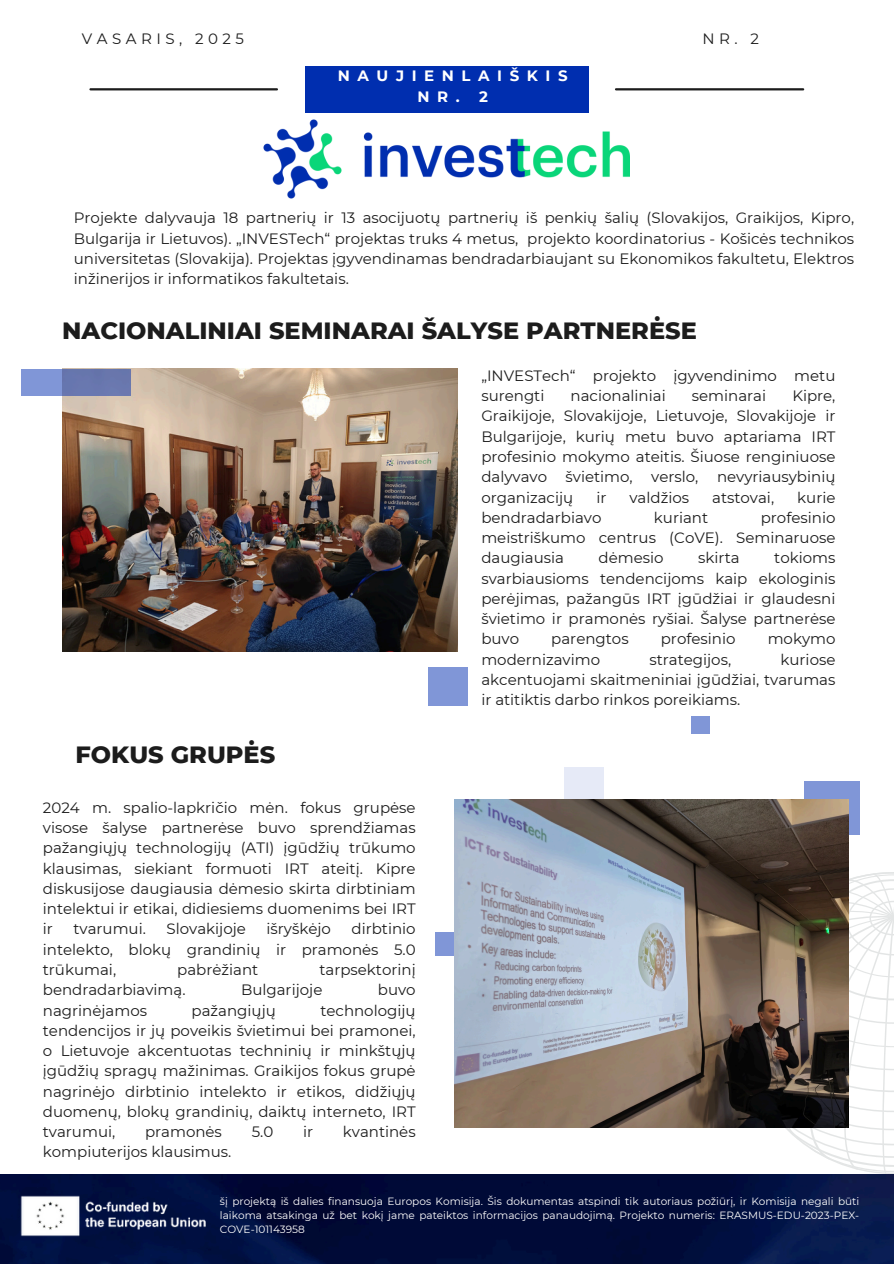
<style>
.page{position:relative;width:894px;height:1264px;background:#fff}
.page>*{position:absolute;margin:0;border:0;box-sizing:border-box;transform-origin:0 0}
.t1{font:800 24px "Montserrat";color:#1c1c1c}
.t2{font:15px/20.2px "Montserrat";color:#1c1c1c;text-align:justify}
.t3{font:700 15px/20.2px "Montserrat";letter-spacing:.505em;color:#fff;text-align:center}
.t4{font:15px "Montserrat";letter-spacing:.295em;color:#1c1c1c}
.t5{font:10.5px/14px "Montserrat";color:#fff;text-align:justify}
</style>
<div class="page">
<div style="left:305px;top:66px;width:283px;height:46px;background:#002eaf"></div>
<hr style="left:90px;top:88px;width:187px;height:2px;background:#1c1c1c">
<hr style="left:615px;top:88px;width:187px;height:2px;background:#1c1c1c">
<img style="left:263px;top:120px;width:366px;height:79px">
<img style="left:62px;top:369px;width:395px;height:282px">
<img style="left:0;top:1174px;width:892px;height:88px">
<svg style="left:742px;top:872px;width:151px;height:301px"></svg>
<div style="left:691px;top:716px;width:18px;height:18px;background:#8096d7"></div>
<svg style="left:21px;top:369px;width:110px;height:26px;background:#7182bd"></svg>
<div style="left:564px;top:767px;width:39px;height:38px;background:#e6eaf7"></div>
<div style="left:804px;top:780px;width:55px;height:54px;background:#8096d7"></div>
<div style="left:434px;top:932px;width:97px;height:23px;background:#8096d7"></div>
<div style="left:428px;top:667px;width:39px;height:38px;background:#8096d7"></div>
<img style="left:454px;top:799px;width:394px;height:328px">
<img style="left:20px;top:1195px;width:200px;height:41px">
<h2 class="t4" style="left:82px;top:30px;width:163px">VASARIS, 2025</h2>
<p class="t2" style="left:702px;top:29px;width:58px">NR. 2</p>
<h4 class="t3" style="left:338px;top:66px;width:231px">NAUJIENLAIŠKIS<br>NR. 2</h4>
<h3 class="t2" style="left:74px;top:208px;width:781px">Projekte dalyvauja 18 partnerių ir 13 asocijuotų partnerių iš penkių šalių (Slovakijos, Graikijos, Kipro, Bulgarija ir Lietuvos). „INVESTech“ projektas truks 4 metus, projekto koordinatorius - Košicės technikos universitetas (Slovakija). Projektas įgyvendinamas bendradarbiaujant su Ekonomikos fakultetu, Elektros inžinerijos ir informatikos fakultetais.</h3>
<h3 class="t1" style="left:62px;top:315px;width:636px">NACIONALINIAI SEMINARAI ŠALYSE PARTNERĖSE</h3>
<p class="t1" style="left:75px;top:740px;width:201px">FOKUS GRUPĖS</p>
<p class="t2" style="left:43px;top:797px;width:374px">2024 m. spalio-lapkričio mėn. fokus grupėse visose šalyse partnerėse buvo sprendžiamas pažangiųjų technologijų (ATI) įgūdžių trūkumo klausimas, siekiant formuoti IRT ateitį. Kipre diskusijose daugiausia dėmesio skirta dirbtiniam intelektui ir etikai, didiesiems duomenims bei IRT ir</p>
<p class="t2" style="left:73px;top:919px;width:74px">tvarumui.</p>
<p class="t2" style="left:166px;top:919px;width:81px">Slovakijoje</p>
<p class="t2" style="left:266px;top:919px;width:66px">išryškėjo</p>
<p class="t2" style="left:43px;top:919px;width:374px;text-indent:308px">dirbtinio intelekto, blokų grandinių ir pramonės 5.0 trūkumai,</p>
<p class="t2" style="left:177px;top:959px;width:83px">pabrėžiant</p>
<p class="t2" style="left:319px;top:959px;width:98px">tarpsektorinį</p>
<p class="t2" style="left:43px;top:979px;width:144px">bendradarbiavimą.</p>
<p class="t2" style="left:241px;top:979px;width:83px">Bulgarijoje</p>
<p class="t2" style="left:378px;top:979px;width:39px">buvo</p>
<p class="t2" style="left:43px;top:1000px;width:106px">nagrinėjamos</p>
<p class="t2" style="left:191px;top:1000px;width:86px">pažangiųjų</p>
<p class="t2" style="left:43px;top:1000px;width:374px;text-indent:277px">technologijų tendencijos ir jų poveikis švietimui bei pramonei, o Lietuvoje akcentuotas techninių ir minkštųjų įgūdžių spragų mažinimas. Graikijos fokus grupė nagrinėjo dirbtinio intelekto ir etikos, didžiųjų duomenų, blokų grandinių, daiktų interneto, IRT tvarumui,</p>
<p class="t2" style="left:145px;top:1121px;width:78px">pramonės</p>
<p class="t2" style="left:252px;top:1121px;width:23px">5.0</p>
<p class="t2" style="left:303px;top:1121px;width:12px">ir</p>
<p class="t2" style="left:343px;top:1121px;width:74px">kvantinės</p>
<p class="t2" style="left:43px;top:1141px;width:190px">kompiuterijos klausimus.</p>
<h1 class="t2" style="left:481px;top:365px;width:355px">„INVESTech“ projekto įgyvendinimo metu surengti</h1>
<h1 class="t2" style="left:481px;top:386px;width:355px;text-indent:311px">Kipre, Graikijoje, Slovakijoje, Lietuvoje, Slovakijoje ir Bulgarijoje, kurių metu buvo aptariama IRT profesinio mokymo ateitis. Šiuose renginiuose dalyvavo švietimo, verslo, nevyriausybinių organizacijų</h1>
<h1 class="t2" style="left:570px;top:386px;width:97px">nacionaliniai</h1>
<h1 class="t2" style="left:691px;top:386px;width:76px">seminarai</h1>
<h1 class="t2" style="left:596px;top:487px;width:12px">ir</h1>
<h1 class="t2" style="left:629px;top:487px;width:61px">valdžios</h1>
<h1 class="t2" style="left:712px;top:487px;width:63px">atstovai,</h1>
<h1 class="t2" style="left:797px;top:487px;width:40px">kurie</h1>
<h1 class="t2" style="left:481px;top:507px;width:121px">bendradarbiavo</h1>
<h1 class="t2" style="left:653px;top:507px;width:56px">kuriant</h1>
<h1 class="t2" style="left:481px;top:507px;width:355px;text-indent:279px">profesinio meistriškumo centrus (CoVE). Seminaruose daugiausia</h1>
<h1 class="t2" style="left:481px;top:548px;width:355px;text-indent:293px">tokioms svarbiausioms tendencijoms kaip ekologinis perėjimas, pažangūs IRT įgūdžiai ir glaudesni švietimo ir pramonės ryšiai. Šalyse partnerėse buvo</h1>
<h1 class="t2" style="left:598px;top:548px;width:66px">dėmesio</h1>
<h1 class="t2" style="left:698px;top:548px;width:43px">skirta</h1>
<h1 class="t2" style="left:551px;top:629px;width:79px">parengtos</h1>
<h1 class="t2" style="left:660px;top:629px;width:76px">profesinio</h1>
<h1 class="t2" style="left:767px;top:629px;width:69px">mokymo</h1>
<h1 class="t2" style="left:481px;top:649px;width:120px">modernizavimo</h1>
<h1 class="t2" style="left:649px;top:649px;width:83px">strategijos,</h1>
<h1 class="t2" style="left:481px;top:649px;width:355px;text-indent:299px">kuriose akcentuojami skaitmeniniai įgūdžiai, tvarumas ir atitiktis darbo rinkos poreikiams.</h1>
<h4 class="t5" style="left:220px;top:1194px;width:640px">šį projektą iš dalies finansuoja Europos Komisija. Šis dokumentas atspindi tik autoriaus požiūrį, ir Komisija negali būti laikoma atsakinga už bet kokį jame pateiktos informacijos panaudojimą. Projekto numeris: ERASMUS-EDU-2023-PEX-COVE-101143958</h4>
</div>
